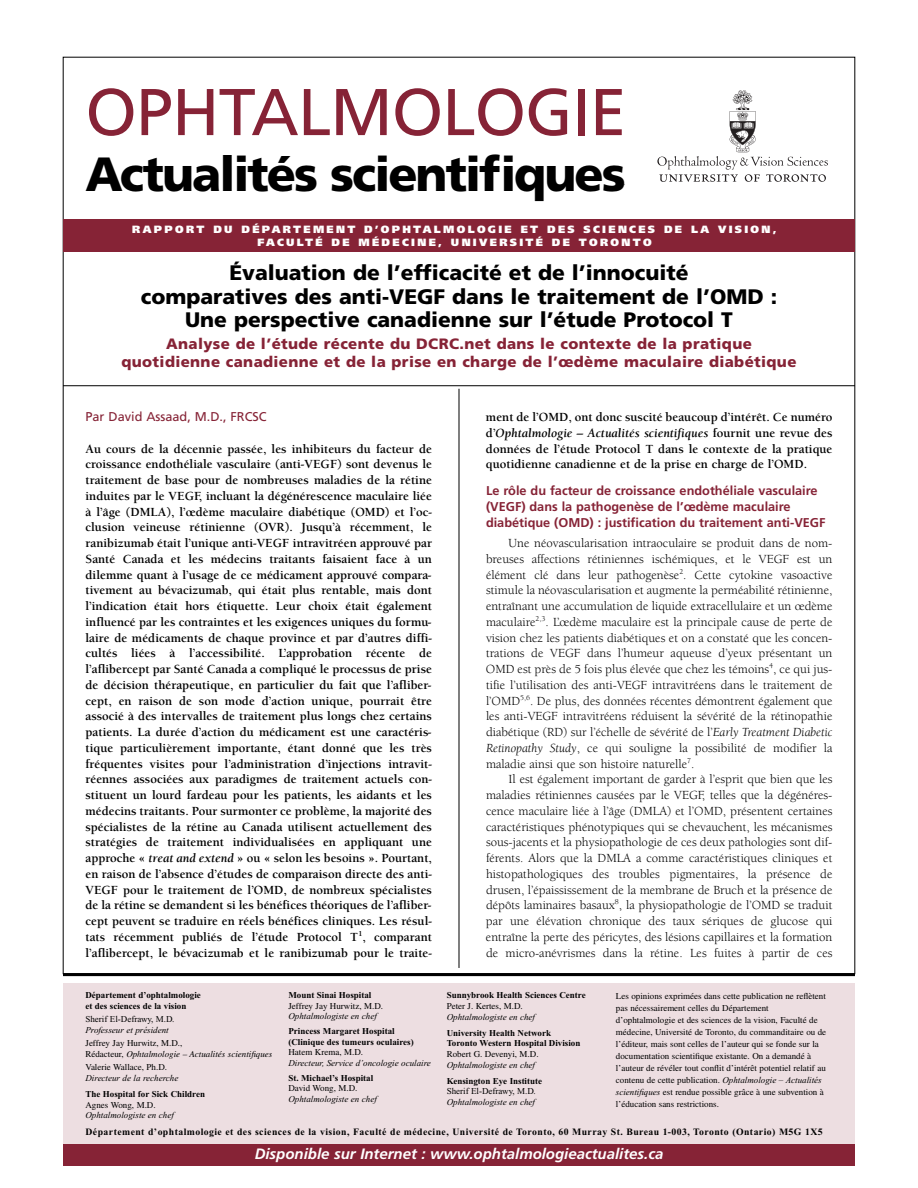
<style>
.page{position:relative;width:918px;height:1188px;background:#fff}
.page>*{position:absolute;margin:0;border:0;box-sizing:border-box;transform-origin:0 0}
.t1{font:66px "Frutiger";letter-spacing:-.01em;color:#862336}
.t2{font:900 48px "Frutiger";letter-spacing:-.04em;color:#000}
.t3{font:900 21px/23.2px "Frutiger";color:#000;text-align:center}
.t4{font:900 15px/18px "Frutiger";letter-spacing:.025em;color:#862336;text-align:center}
.t5{font:italic 700 15px "Frutiger";color:#fff}
.t6{font:700 12.75px/15.8px "Berkeley";color:#000;text-align:justify}
.t7{font:12.75px/15.8px "Berkeley";color:#000;text-align:justify}
.t8{font:700 12.75px/15.8px "Frutiger";color:#862336}
.t9{font:12.75px "Frutiger";color:#862336}
.t10{font:900 10.5px/12.6px "Frutiger";letter-spacing:.22em;color:#fff;text-align:center}
.t11{font:700 9.75px "Times";letter-spacing:.045em;color:#000}
.t12{font:9px/12px "Times";color:#000}
.t13{font:italic 9px/10.8px "Times";color:#000}
.t14{font:700 9px/10.8px "Times";color:#000}
.s1{font-style:italic}
.s2{font-style:normal}
</style>
<div class="page">
<div style="left:63px;top:983px;width:792px;height:161px;background:#eddee1"></div>
<div style="left:63px;top:1144px;width:792px;height:22px;background:#862336"></div>
<hr style="left:63px;top:385px;width:792px;height:1px;background:#000">
<hr style="left:459px;top:389px;width:1px;height:579px;background:#000">
<div style="left:63px;top:219px;width:792px;height:33px;background:#862336"></div>
<hr style="left:63px;top:973px;width:792px;height:3px;background:#000">
<svg style="left:657px;top:90px;width:171px;height:92px"></svg>
<h1 class="t1" style="left:86px;top:86px;width:542px">OPHTALMOLOGIE</h1>
<h2 class="t2" style="left:86px;top:155px;width:542px">Actualités scientifiques</h2>
<p class="t10" style="left:132px;top:224px;width:646px">RAPPORT DU DÉPARTEMENT D’OPHTALMOLOGIE ET DES SCIENCES DE LA VISION,<br>FACULTÉ DE MÉDECINE, UNIVERSITÉ DE TORONTO</p>
<h3 class="t3" style="left:141px;top:263px;width:638px">Évaluation de l’efficacité et de l’innocuité<br>comparatives des anti-VEGF dans le traitement de l’OMD :<br>Une perspective canadienne sur l’étude Protocol T</h3>
<p class="t4" style="left:122px;top:336px;width:676px">Analyse de l’étude récente du DCRC.net dans le contexte de la pratique quotidienne canadienne et de la prise en charge de l’œdème maculaire diabétique</p>
<p class="t9" style="left:86px;top:412px;width:183px">Par David Assaad, M.D., FRCSC</p>
<p class="t6" style="left:85px;top:442px;width:348px">Au cours de la décennie passée, les inhibiteurs du facteur de croissance endothéliale vasculaire (anti-VEGF) sont devenus le traitement de base pour de nombreuses maladies de la rétine induites par le VEGF, incluant la dégénérescence maculaire liée à l’âge (DMLA), l’œdème maculaire diabétique (OMD) et l’oc&shy;clusion veineuse rétinienne (OVR). Jusqu’à récemment, le ranibizumab était l’unique anti-VEGF intravitréen approuvé par Santé Canada et les médecins traitants faisaient face à un dilemme quant à l’usage de ce médicament approuvé compara&shy;tivement au bévacizumab, qui était plus rentable, mais dont l’indication était hors étiquette. Leur choix était également influencé par les contraintes et les exigences uniques du formu&shy;laire de médicaments de chaque province et par d’autres diffi&shy;cultés liées à l’accessibilité. L’approbation récente de l’aflibercept par Santé Canada a compliqué le processus de prise de décision thérapeutique, en particulier du fait que l’afliber&shy;cept, en raison de son mode d’action unique, pourrait être associé à des intervalles de traitement plus longs chez certains patients. La durée d’action du médicament est une caractéris&shy;tique particulièrement importante, étant donné que les très fréquentes visites pour l’administration d’injections intravit&shy;réennes associées aux paradigmes de traitement actuels con&shy;stituent un lourd fardeau pour les patients, les aidants et les médecins traitants. Pour surmonter ce problème, la majorité des spécialistes de la rétine au Canada utilisent actuellement des stratégies de traitement individualisées en appliquant une approche « <span class="s1">treat and extend</span> » ou « selon les besoins ». Pourtant, en raison de l’absence d’études de comparaison directe des anti-VEGF pour le traitement de l’OMD, de nombreux spécialistes de la rétine se demandent si les bénéfices théoriques de l’afliber&shy;cept peuvent se traduire en réels bénéfices cliniques. Les résul&shy;tats récemment publiés de l’étude Protocol T<sup>1</sup>, comparant l’aflibercept, le bévacizumab et le ranibizumab pour le traite-</p>
<p class="t14" style="left:86px;top:990px;width:117px">Département d’ophtalmologie et des sciences de la vision</p>
<p class="t12" style="left:86px;top:1014px;width:90px">Sherif El-Defrawy, M.D.</p>
<p class="t13" style="left:86px;top:1026px;width:85px">Professeur et président</p>
<p class="t13" style="left:86px;top:1039px;width:188px"><span class="s2">Jeffrey Jay Hurwitz, M.D.,<br>Rédacteur,</span> Ophtalmologie – Actualités scientifiques</p>
<p class="t12" style="left:86px;top:1062px;width:83px">Valerie Wallace, Ph.D.</p>
<p class="t13" style="left:86px;top:1073px;width:94px">Directeur de la recherche</p>
<p class="t14" style="left:85px;top:1088px;width:121px">The Hospital for Sick Children</p>
<p class="t12" style="left:85px;top:1099px;width:72px">Agnes Wong, M.D.</p>
<p class="t13" style="left:85px;top:1110px;width:90px">Ophtalmologiste en chef</p>
<p class="t14" style="left:288px;top:990px;width:84px">Mount Sinai Hospital</p>
<p class="t12" style="left:288px;top:1001px;width:96px">Jeffrey Jay Hurwitz, M.D.</p>
<p class="t13" style="left:288px;top:1011px;width:90px">Ophtalmologiste en chef</p>
<p class="t14" style="left:288px;top:1026px;width:127px">Princess Margaret Hospital (Clinique des tumeurs oculaires)</p>
<p class="t12" style="left:288px;top:1047px;width:76px">Hatem Krema, M.D.</p>
<p class="t13" style="left:288px;top:1057px;width:144px">Directeur, Service d’oncologie oculaire</p>
<p class="t14" style="left:288px;top:1072px;width:86px">St. Michael’s Hospital</p>
<p class="t12" style="left:288px;top:1083px;width:71px">David Wong, M.D.</p>
<p class="t13" style="left:288px;top:1093px;width:90px">Ophtalmologiste en chef</p>
<p class="t6" style="left:486px;top:410px;width:348px">ment de l’OMD, ont donc suscité beaucoup d’intérêt. Ce numéro d’<span class="s1">Ophtalmologie – Actualités scientifiques</span> fournit une revue des données de l’étude Protocol T dans le contexte de la pratique quotidienne canadienne et de la prise en charge de l’OMD.</p>
<p class="t8" style="left:486px;top:484px;width:341px">Le rôle du facteur de croissance endothéliale vasculaire (VEGF) dans la pathogenèse de l’œdème maculaire diabétique (OMD) : justification du traitement anti-VEGF</p>
<p class="t7" style="left:486px;top:536px;width:348px;text-indent:23px">Une néovascularisation intraoculaire se produit dans de nom&shy;breuses affections rétiniennes ischémiques, et le VEGF est un élément clé dans leur pathogenèse<sup>2</sup>. Cette cytokine vasoactive stimule la néovascularisation et augmente la perméabilité rétinienne, entraînant une accumulation de liquide extracellulaire et un œdème maculaire<sup>2,3</sup>. L’œdème maculaire est la principale cause de perte de vision chez les patients diabétiques et on a constaté que les concen&shy;trations de VEGF dans l’humeur aqueuse d’yeux présentant un OMD est près de 5 fois plus élevée que chez les témoins<sup>4</sup>, ce qui jus&shy;tifie l’utilisation des anti-VEGF intravitréens dans le traitement de l’OMD<sup>5,6</sup>. De plus, des données récentes démontrent également que les anti-VEGF intravitréens réduisent la sévérité de la rétinopathie diabétique (RD) sur l’échelle de sévérité de l’<span class="s1">Early Treatment Diabetic Retinopathy Study</span>, ce qui souligne la possibilité de modifier la maladie ainsi que son histoire naturelle<sup>7</sup>.</p>
<p class="t7" style="left:486px;top:773px;width:348px;text-indent:23px">Il est également important de garder à l’esprit que bien que les maladies rétiniennes causées par le VEGF, telles que la dégénéres&shy;cence maculaire liée à l’âge (DMLA) et l’OMD, présentent certaines caractéristiques phénotypiques qui se chevauchent, les mécanismes sous-jacents et la physiopathologie de ces deux pathologies sont dif&shy;férents. Alors que la DMLA a comme caractéristiques cliniques et histopathologiques des troubles pigmentaires, la présence de drusen, l’épaississement de la membrane de Bruch et la présence de dépôts laminaires basaux<sup>8</sup>, la physiopathologie de l’OMD se traduit par une élévation chronique des taux sériques de glucose qui entraîne la perte des péricytes, des lésions capillaires et la formation de micro-anévrismes dans la rétine. Les fuites à partir de ces</p>
<p class="t14" style="left:447px;top:990px;width:141px">Sunnybrook Health Sciences Centre</p>
<p class="t12" style="left:447px;top:1001px;width:78px">Peter J. Kertes, M.D.</p>
<p class="t13" style="left:447px;top:1012px;width:90px">Ophtalmologiste en chef</p>
<p class="t14" style="left:447px;top:1027px;width:135px">University Health Network<br>Toronto Western Hospital Division</p>
<p class="t12" style="left:447px;top:1049px;width:93px">Robert G. Devenyi, M.D.</p>
<p class="t13" style="left:447px;top:1060px;width:90px">Ophtalmologiste en chef</p>
<p class="t14" style="left:447px;top:1076px;width:97px">Kensington Eye Institute</p>
<p class="t12" style="left:447px;top:1086px;width:90px">Sherif El-Defrawy, M.D.</p>
<p class="t13" style="left:447px;top:1097px;width:90px">Ophtalmologiste en chef</p>
<p class="t12" style="left:616px;top:991px;width:212px">Les opinions exprimées dans cette publication ne reflètent pas nécessairement celles du Département d’ophtalmologie et des sciences de la vision, Faculté de médecine, Université de Toronto, du commanditaire ou de l’éditeur, mais sont celles de l’auteur qui se fonde sur la documentation scientifique existante. On a demandé à l’auteur de révéler tout conflit d’intérêt potentiel relatif au contenu de cette publication. <span class="s1">Ophtalmologie – Actualités scientifiques</span> est rendue possible grâce à une subvention à l’éducation sans restrictions.</p>
<p class="t11" style="left:86px;top:1126px;width:739px">Département d’ophtalmologie et des sciences de la vision, Faculté de médecine, Université de Toronto, 60 Murray St. Bureau 1-003, Toronto (Ontario) M5G 1X5</p>
<p class="t5" style="left:255px;top:1147px;width:410px">Disponible sur Internet : www.ophtalmologieactualites.ca</p>
</div>
